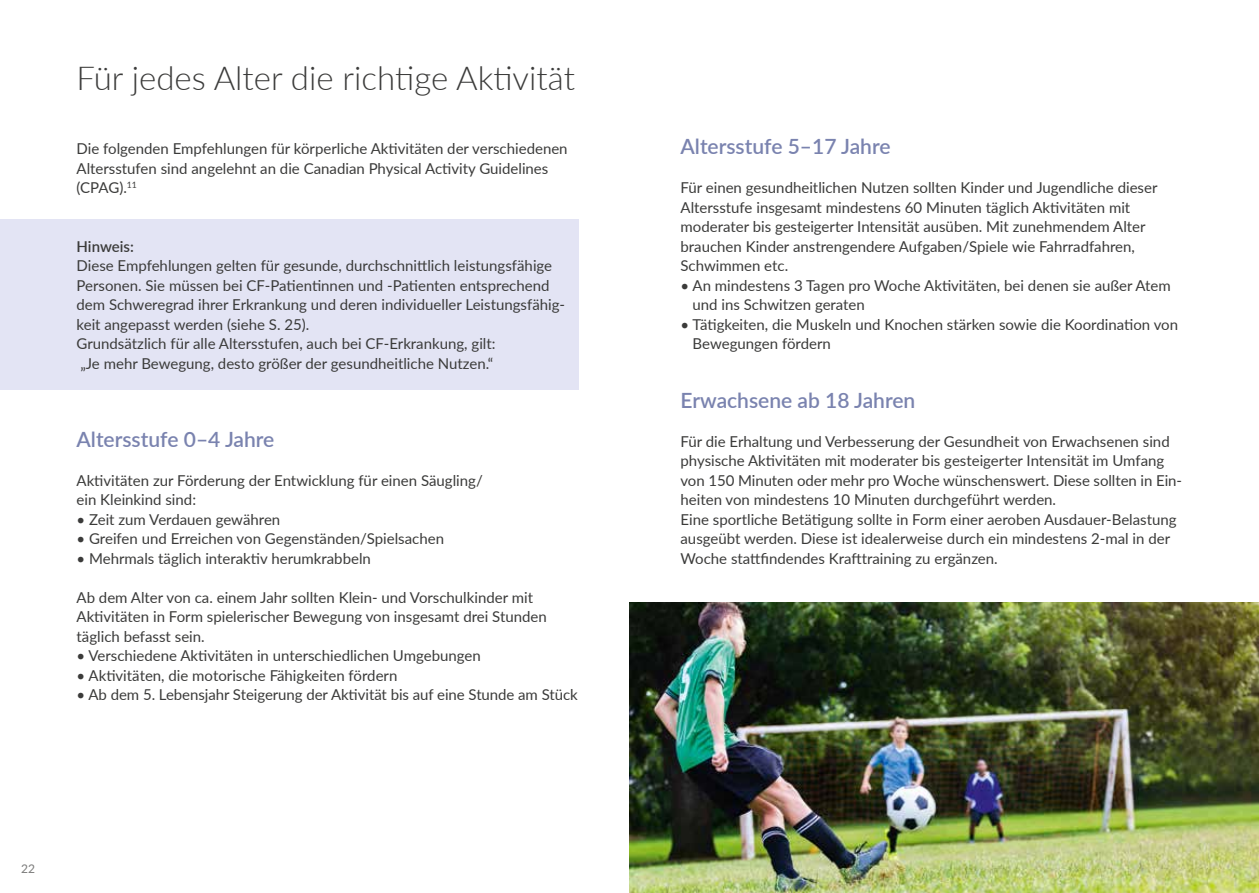
<style>
.page{position:relative;width:1259px;height:893px;background:#fff}
.page>*{position:absolute;margin:0;border:0;box-sizing:border-box;transform-origin:0 0}
.t1{font:300 33px "Lato";color:#3b3b3a}
.t2{font:600 21px "Lato";color:#7a83af}
.t3{font:15px/19.5px "Lato";color:#3b3b3a}
.t4{font:600 15px "Lato";color:#3b3b3a}
.t5{font:12px "Lato";color:#7b7b7a}
</style>
<div class="page">
<div style="left:0;top:219px;width:578px;height:171px;background:#e3e4f4"></div>
<img style="left:629px;top:602px;width:630px;height:291px">
<h1 class="t1" style="left:77px;top:56px;width:500px">Für jedes Alter die richtige Aktivität</h1>
<p class="t3" style="left:77px;top:138px;width:492px">Die folgenden Empfehlungen für körperliche Aktivitäten der verschiedenen<br>Altersstufen sind angelehnt an die Canadian Physical Activity Guidelines (CPAG).<sup>11</sup></p>
<p class="t4" style="left:77px;top:235px;width:59px">Hinweis:</p>
<p class="t3" style="left:77px;top:255px;width:490px">Diese Empfehlungen gelten für gesunde, durchschnittlich leistungsfähige Personen. Sie müssen bei CF-Patientinnen und -Patienten entsprechend dem Schweregrad ihrer Erkrankung und deren individueller Leistungsfähig&shy;keit angepasst werden (siehe S. 25).<br>Grundsätzlich für alle Altersstufen, auch bei CF-Erkrankung, gilt:<br>„Je mehr Bewegung, desto größer der gesundheitliche Nutzen.“</p>
<h2 class="t2" style="left:77px;top:424px;width:199px">Altersstufe 0–4 Jahre</h2>
<p class="t3" style="left:77px;top:470px;width:408px">Aktivitäten zur Förderung der Entwicklung für einen Säugling/ ein Kleinkind sind:</p>
<p class="t3" style="left:77px;top:509px;width:205px">• Zeit zum Verdauen gewähren</p>
<p class="t3" style="left:77px;top:528px;width:369px">• Greifen und Erreichen von Gegenständen/Spielsachen</p>
<p class="t3" style="left:77px;top:548px;width:296px">• Mehrmals täglich interaktiv herumkrabbeln</p>
<p class="t3" style="left:77px;top:587px;width:472px">Ab dem Alter von ca. einem Jahr sollten Klein- und Vorschulkinder mit<br>Aktivitäten in Form spielerischer Bewegung von insgesamt drei Stunden täglich befasst sein.</p>
<p class="t3" style="left:77px;top:645px;width:406px">• Verschiedene Aktivitäten in unterschiedlichen Umgebungen</p>
<p class="t3" style="left:77px;top:665px;width:322px">• Aktivitäten, die motorische Fähigkeiten fördern</p>
<p class="t3" style="left:77px;top:684px;width:503px">• Ab dem 5. Lebensjahr Steigerung der Aktivität bis auf eine Stunde am Stück</p>
<p class="t5" style="left:21px;top:860px;width:15px">22</p>
<h2 class="t2" style="left:680px;top:131px;width:211px">Altersstufe 5–17 Jahre</h2>
<p class="t3" style="left:680px;top:177px;width:478px">Für einen gesundheitlichen Nutzen sollten Kinder und Jugendliche dieser Altersstufe insgesamt mindestens 60 Minuten täglich Aktivitäten mit moderater bis gesteigerter Intensität ausüben. Mit zunehmendem Alter brauchen Kinder anstrengendere Aufgaben/Spiele wie Fahrradfahren, Schwimmen etc.</p>
<p class="t3" style="left:692px;top:275px;width:480px;text-indent:-12px">• An mindestens 3 Tagen pro Woche Aktivitäten, bei denen sie außer Atem und ins Schwitzen geraten</p>
<p class="t3" style="left:692px;top:314px;width:487px;text-indent:-12px">• Tätigkeiten, die Muskeln und Knochen stärken sowie die Koordination von<br>Bewegungen fördern</p>
<h2 class="t2" style="left:680px;top:385px;width:236px">Erwachsene ab 18 Jahren</h2>
<p class="t3" style="left:680px;top:431px;width:501px">Für die Erhaltung und Verbesserung der Gesundheit von Erwachsenen sind physische Aktivitäten mit moderater bis gesteigerter Intensität im Umfang von 150 Minuten oder mehr pro Woche wünschenswert. Diese sollten in Ein&shy;heiten von mindestens 10 Minuten durchgeführt werden.<br>Eine sportliche Betätigung sollte in Form einer aeroben Ausdauer-Belastung ausgeübt werden. Diese ist idealerweise durch ein mindestens 2-mal in der Woche stattfindendes Krafttraining zu ergänzen.</p>
</div>
